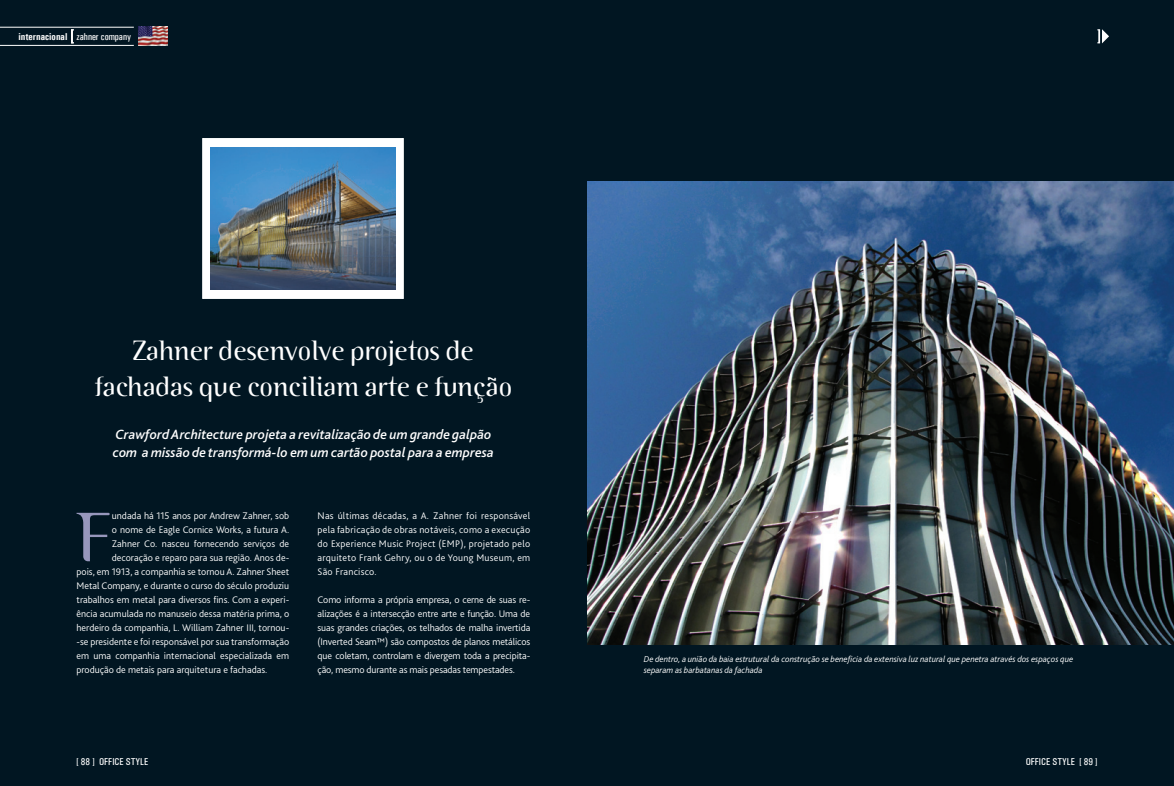
<style>
.page{position:relative;width:1174px;height:786px;background:#fff}
.page>*{position:absolute;margin:0;border:0;box-sizing:border-box;transform-origin:0 0}
.t1{font:300 69.7px "Binary ITC";color:#9797bc}
.t2{font:300 28px/36px "Binary ITC";color:#fff;text-align:center}
.t3{font:italic 500 14px/18px "Bliss 2";color:#fff}
.t4{font:300 10px/14px "Bliss 2";color:#fff;text-align:justify}
.t5{font:500 condensed 10px "Univers";color:#fff}
.t6{font:700 condensed 10px "Univers";color:#fff}
.t7{font:italic 300 9px/11px "Bliss 2";color:#fff}
.s1{font-weight:500}
</style>
<div class="page">
<div style="left:0;top:0;width:1174px;height:785px;background:#011622"></div>
<img style="left:587px;top:181px;width:587px;height:462px">
<div style="left:202px;top:138px;width:202px;height:160px;background:#fff;border:1px solid #fff"></div>
<img style="left:211px;top:147px;width:184px;height:142px">
<svg style="left:1097px;top:29px;width:12px;height:14px"></svg>
<hr style="left:0;top:45px;width:134px;height:1px;background:#fff">
<hr style="left:0;top:27px;width:134px;height:1px;background:#fff">
<img style="left:139px;top:27px;width:28px;height:19px">
<svg style="left:71px;top:29px;width:3px;height:14px"></svg>
<p class="t6" style="left:18px;top:30px;width:114px">internacional <span class="s1">zahner company</span></p>
<h2 class="t2" style="left:95px;top:332px;width:419px">Zahner desenvolve projetos de fachadas que conciliam arte e função</h2>
<h3 class="t3" style="left:113px;top:425px;width:382px">Crawford Architecture projeta a revitalização de um grande galpão com a missão de transformá-lo em um cartão postal para a empresa</h3>
<h1 class="t1" style="left:76px;top:496px;width:35px">F</h1>
<p class="t4" style="left:112px;top:508px;width:179px">undada há 115 anos por Andrew Zahner, sob</p>
<p class="t4" style="left:112px;top:522px;width:179px">o nome de Eagle Cornice Works, a futura A.</p>
<p class="t4" style="left:112px;top:536px;width:179px">Zahner Co. nasceu fornecendo serviços de</p>
<p class="t4" style="left:112px;top:550px;width:179px">decoração e reparo para sua região. Anos de-</p>
<p class="t4" style="left:77px;top:564px;width:214px">pois, em 1913, a companhia se tornou A. Zahner Sheet</p>
<p class="t4" style="left:77px;top:578px;width:214px">Metal Company, e durante o curso do século produziu</p>
<p class="t4" style="left:77px;top:592px;width:214px">trabalhos em metal para diversos fins. Com a experi-</p>
<p class="t4" style="left:77px;top:606px;width:214px">ência acumulada no manuseio dessa matéria prima, o</p>
<p class="t4" style="left:77px;top:620px;width:214px">herdeiro da companhia, L. William Zahner III, tornou-</p>
<p class="t4" style="left:77px;top:634px;width:214px">-se presidente e foi responsável por sua transformação</p>
<p class="t4" style="left:77px;top:648px;width:214px">em uma companhia internacional especializada em</p>
<p class="t4" style="left:77px;top:662px;width:192px">produção de metais para arquitetura e fachadas.</p>
<p class="t4" style="left:317px;top:508px;width:214px">Nas últimas décadas, a A. Zahner foi responsável pela fabricação de obras notáveis, como a execução do Experience Music Project (EMP), projetado pelo arquiteto Frank Gehry, ou o de Young Museum, em São Francisco.</p>
<p class="t4" style="left:317px;top:592px;width:214px">Como informa a própria empresa, o cerne de suas re&shy;alizações é a intersecção entre arte e função. Uma de suas grandes criações, os telhados de malha invertida (Inverted Seam™) são compostos de planos metálicos que coletam, controlam e divergem toda a precipita&shy;ção, mesmo durante as mais pesadas tempestades.</p>
<p class="t7" style="left:643px;top:652px;width:431px">De dentro, a união da baia estrutural da construção se beneficia da extensiva luz natural que penetra através dos espaços que separam as barbatanas da fachada</p>
<p class="t5" style="left:77px;top:754px;width:73px">[ 88 ] OFFICE STYLE</p>
<p class="t5" style="left:1025px;top:754px;width:73px">OFFICE STYLE [ 89 ]</p>
</div>
